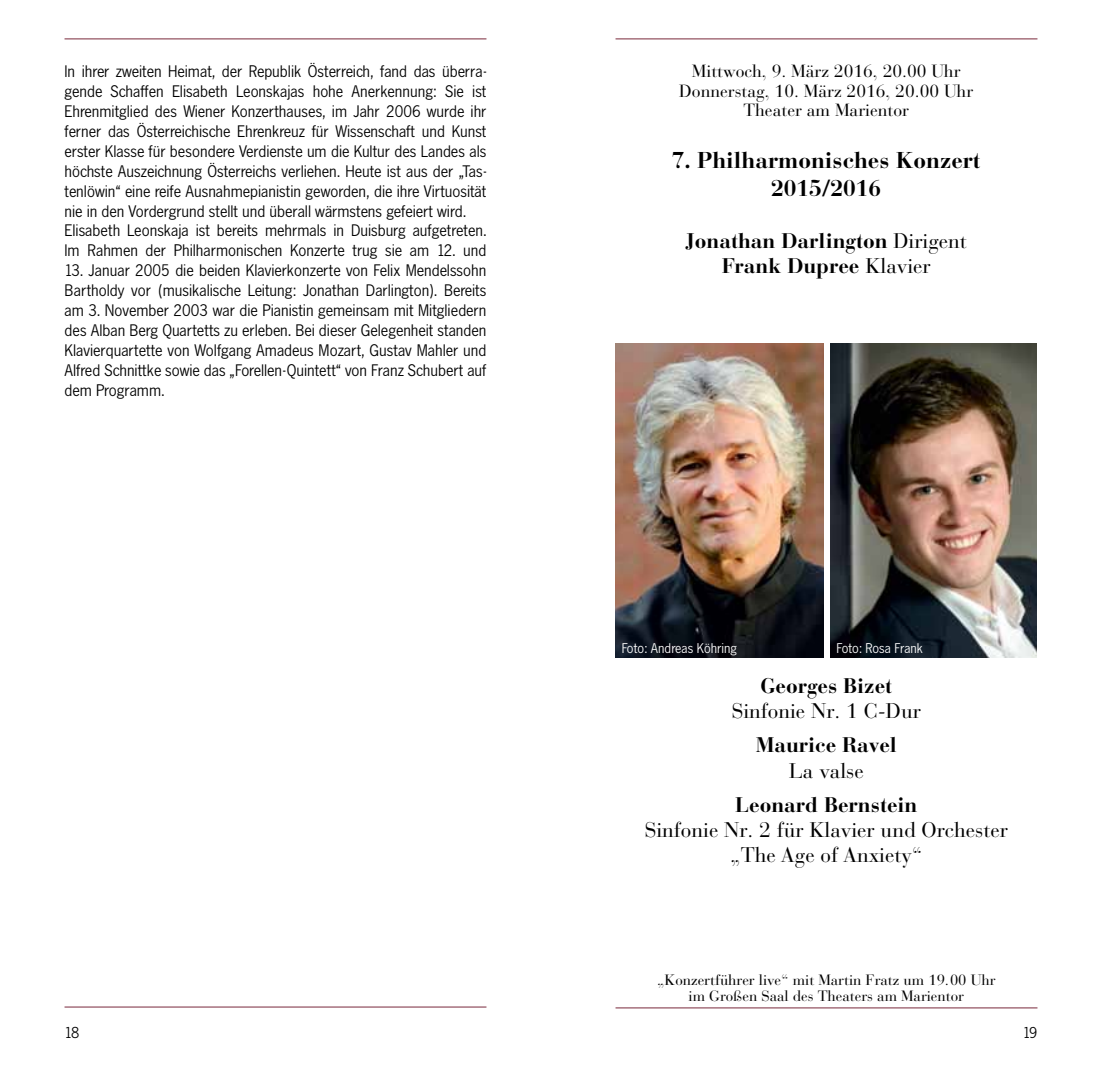
<style>
.page{position:relative;width:1102px;height:1072px;background:#fff}
.page>*{position:absolute;margin:0;border:0;box-sizing:border-box;transform-origin:0 0}
.t1{font:700 22.75px/27.3px "Bauer Bodoni Std";color:#000;text-align:center}
.t2{font:700 21px/25.2px "Bauer Bodoni Std";color:#000;text-align:center}
.t3{font:21px/25.2px "Bauer Bodoni Std";color:#000;text-align:center}
.t4{font:17.5px/19.2px "Bauer Bodoni Std";color:#000;text-align:center}
.t5{font:16.62px/19.9px "News Gothic BQ";color:#000}
.t6{font:15.75px "News Gothic BQ";color:#000}
.t7{font:14.88px/16.4px "Bauer Bodoni Std";color:#000;text-align:center}
.t8{font:14px "News Gothic BQ";color:#fff}
.s1{font-weight:400}
</style>
<div class="page">
<hr style="left:64px;top:38px;width:422px;height:1px;background:#79283b">
<hr style="left:64px;top:1006px;width:422px;height:1px;background:#79283b">
<hr style="left:615px;top:38px;width:422px;height:1px;background:#79283b">
<hr style="left:615px;top:1007px;width:422px;height:1px;background:#79283b">
<img style="left:830px;top:344px;width:206px;height:313px">
<img style="left:615px;top:344px;width:208px;height:313px">
<p class="t5" style="left:64px;top:62px;width:423px">In ihrer zweiten Heimat, der Republik Österreich, fand das überra&shy;gende Schaffen Elisabeth Leonskajas hohe Anerkennung: Sie ist Ehrenmitglied des Wiener Konzerthauses, im Jahr 2006 wurde ihr ferner das Österreichische Ehrenkreuz für Wissenschaft und Kunst erster Klasse für besondere Verdienste um die Kultur des Landes als höchste Auszeichnung Österreichs verliehen. Heute ist aus der „Tas&shy;tenlöwin“ eine reife Ausnahmepianistin geworden, die ihre Virtuosität nie in den Vordergrund stellt und überall wärmstens gefeiert wird.<br>Elisabeth Leonskaja ist bereits mehrmals in Duisburg aufgetreten.<br>Im Rahmen der Philharmonischen Konzerte trug sie am 12. und</p>
<p class="t5" style="left:64px;top:261px;width:423px;text-align:justify">13. Januar 2005 die beiden Klavierkonzerte von Felix Mendelssohn Bartholdy vor (musikalische Leitung: Jonathan Darlington). Bereits am 3. November 2003 war die Pianistin gemeinsam mit Mitgliedern des Alban Berg Quartetts zu erleben. Bei dieser Gelegenheit standen Klavierquartette von Wolfgang Amadeus Mozart, Gustav Mahler und Alfred Schnittke sowie das „Forellen-Quintett“ von Franz Schubert auf dem Programm.</p>
<p class="t6" style="left:64px;top:1024px;width:16px">18</p>
<p class="t4" style="left:679px;top:62px;width:295px">Mittwoch, 9. März 2016, 20.00 Uhr<br>Donnerstag, 10. März 2016, 20.00 Uhr<br>Theater am Marientor</p>
<h1 class="t1" style="left:671px;top:147px;width:310px">7. Philharmonisches Konzert<br>2015/2016</h1>
<p class="t2" style="left:685px;top:228px;width:283px">Jonathan Darlington <span class="s1">Dirigent<br></span>Frank Dupree <span class="s1">Klavier</span></p>
<p class="t8" style="left:621px;top:640px;width:117px">Foto: Andreas Köhring</p>
<p class="t8" style="left:836px;top:640px;width:88px">Foto: Rosa Frank</p>
<p class="t2" style="left:760px;top:673px;width:133px">Georges Bizet</p>
<p class="t3" style="left:731px;top:699px;width:191px">Sinfonie Nr. 1 C-Dur</p>
<p class="t2" style="left:755px;top:732px;width:143px">Maurice Ravel</p>
<p class="t3" style="left:788px;top:758px;width:76px">La valse</p>
<p class="t2" style="left:735px;top:791px;width:184px">Leonard Bernstein</p>
<p class="t3" style="left:644px;top:817px;width:364px">Sinfonie Nr. 2 für Klavier und Orchester „The Age of Anxiety“</p>
<p class="t7" style="left:657px;top:971px;width:340px">„Konzertführer live“ mit Martin Fratz um 19.00 Uhr im Großen Saal des Theaters am Marientor</p>
<p class="t6" style="left:1022px;top:1024px;width:16px">19</p>
</div>
